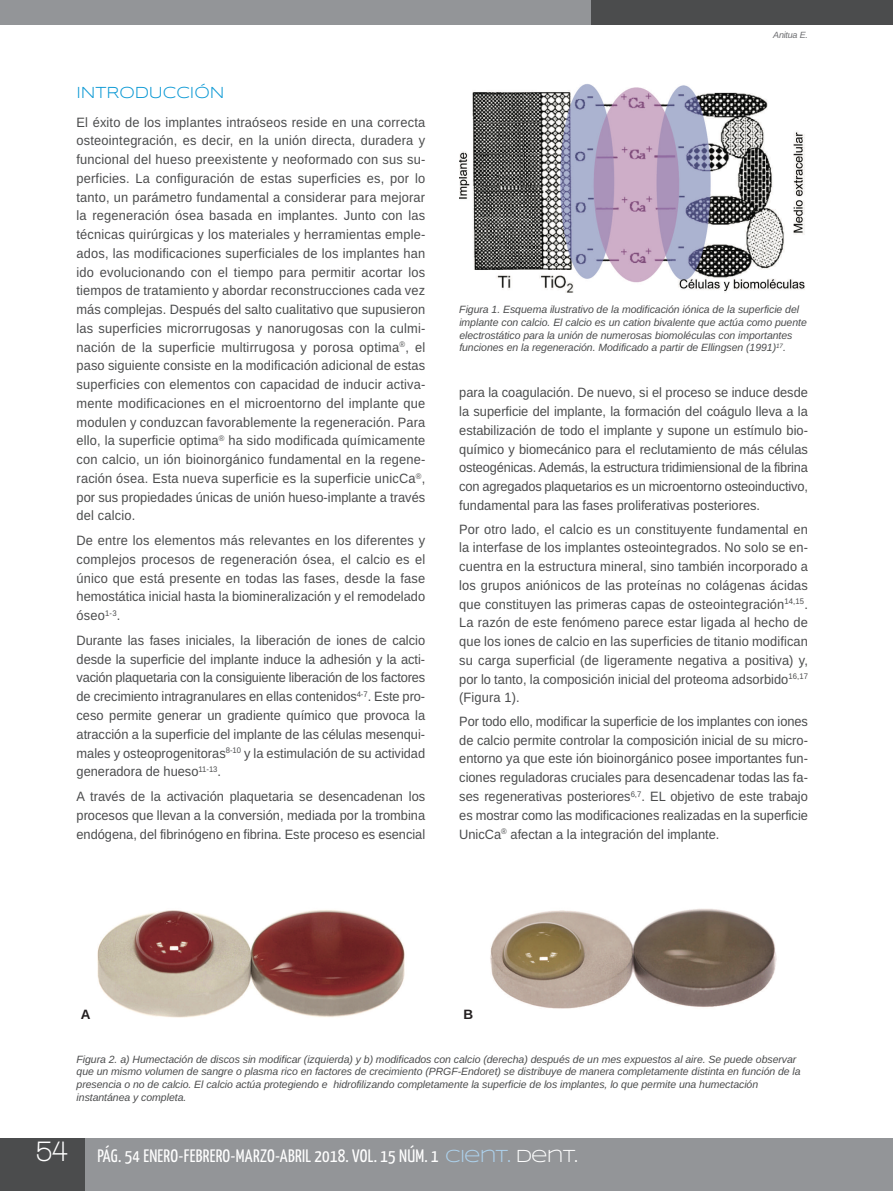
<style>
.page{position:relative;width:893px;height:1191px;background:#fff}
.page>*{position:absolute;margin:0;border:0;box-sizing:border-box;transform-origin:0 0}
.t1{font:700 30px "Walkway";color:#fff;scale:.9 1}
.t2{font:18px "Yanone Kaffeesatz";letter-spacing:.015em;color:#fff}
.t3{font:16.5px "Syncopate";letter-spacing:-.005em;color:#0a98d4;scale:.95 1}
.t4{font:13.5px/18.8px "Arimo";color:#4b4c4d;text-align:justify;scale:.95 1}
.t5{font:700 13.5px "Arimo";color:#231f20}
.t6{font:italic 10.5px/12.6px "Arimo";letter-spacing:-.005em;color:#4b4c4d}
.t7{font:italic 9px "Arimo";letter-spacing:-.025em;color:#6c6d70}
.s1{font-family:"Syncopate";color:#add2ed}
.s2{font-family:"Syncopate"}
</style>
<div class="page">
<div style="left:0;top:1138px;width:893px;height:53px;background:#939598"></div>
<div style="left:0;top:0;width:599px;height:25px;background:#939598"></div>
<div style="left:591px;top:0;width:302px;height:25px;background:#4b4c4d"></div>
<div style="left:0;top:1138px;width:85px;height:53px;background:#4b4c4d"></div>
<img style="left:459px;top:84px;width:346px;height:209px">
<img style="left:97px;top:910px;width:308px;height:108px">
<img style="left:490px;top:908px;width:287px;height:101px">
<p class="t3" style="left:77px;top:83px;width:157px">INTRODUCCIÓN</p>
<p class="t4" style="left:77px;top:113px;width:369px">El éxito de los implantes intraóseos reside en una correcta osteointegración, es decir, en la unión directa, duradera y funcional del hueso preexistente y neoformado con sus su&shy;perficies. La configuración de estas superficies es, por lo tanto, un parámetro fundamental a considerar para mejorar la regeneración ósea basada en implantes. Junto con las técnicas quirúrgicas y los materiales y herramientas emple&shy;ados, las modificaciones superficiales de los implantes han ido evolucionando con el tiempo para permitir acortar los tiempos de tratamiento y abordar reconstrucciones cada vez más complejas. Después del salto cualitativo que supusieron las superficies microrrugosas y nanorugosas con la culmi&shy;nación de la superficie multirrugosa y porosa optima<sup>®</sup>, el paso siguiente consiste en la modificación adicional de estas superficies con elementos con capacidad de inducir activa&shy;mente modificaciones en el microentorno del implante que modulen y conduzcan favorablemente la regeneración. Para ello, la superficie optima<sup>®</sup> ha sido modificada químicamente con calcio, un ión bioinorgánico fundamental en la regene&shy;ración ósea. Esta nueva superficie es la superficie unicCa<sup>®</sup>, por sus propiedades únicas de unión hueso-implante a través del calcio.</p>
<p class="t4" style="left:77px;top:531px;width:369px">De entre los elementos más relevantes en los diferentes y complejos procesos de regeneración ósea, el calcio es el único que está presente en todas las fases, desde la fase hemostática inicial hasta la biomineralización y el remodelado óseo<sup>1-3</sup>.</p>
<p class="t4" style="left:77px;top:631px;width:369px">Durante las fases iniciales, la liberación de iones de calcio desde la superficie del implante induce la adhesión y la acti&shy;vación plaquetaria con la consiguiente liberación de los factores de crecimiento intragranulares en ellas contenidos<sup>4-7</sup>. Este pro&shy;ceso permite generar un gradiente químico que provoca la atracción a la superficie del implante de las células mesenqui&shy;males y osteoprogenitoras<sup>8-10</sup> y la estimulación de su actividad generadora de hueso<sup>11-13</sup>.</p>
<p class="t4" style="left:77px;top:787px;width:369px">A través de la activación plaquetaria se desencadenan los procesos que llevan a la conversión, mediada por la trombina endógena, del fibrinógeno en fibrina. Este proceso es esencial</p>
<p class="t7" style="left:773px;top:29px;width:36px">Anitua E.</p>
<p class="t6" style="left:459px;top:303px;width:349px">Figura 1. Esquema ilustrativo de la modificación iónica de la superficie del implante con calcio. El calcio es un cation bivalente que actúa como puente electrostático para la unión de numerosas biomoléculas con importantes funciones en la regeneración. Modificado a partir de Ellingsen (1991)<sup>17</sup>.</p>
<p class="t4" style="left:459px;top:383px;width:369px">para la coagulación. De nuevo, si el proceso se induce desde la superficie del implante, la formación del coágulo lleva a la estabilización de todo el implante y supone un estímulo bio&shy;químico y biomecánico para el reclutamiento de más células osteogénicas. Además, la estructura tridimiensional de la fibrina con agregados plaquetarios es un microentorno osteoinductivo, fundamental para las fases proliferativas posteriores.</p>
<p class="t4" style="left:459px;top:519px;width:369px">Por otro lado, el calcio es un constituyente fundamental en la interfase de los implantes osteointegrados. No solo se en&shy;cuentra en la estructura mineral, sino también incorporado a los grupos aniónicos de las proteínas no colágenas ácidas que constituyen las primeras capas de osteointegración<sup>14,15</sup>.<br>La razón de este fenómeno parece estar ligada al hecho de que los iones de calcio en las superficies de titanio modifican su carga superficial (de ligeramente negativa a positiva) y, por lo tanto, la composición inicial del proteoma adsorbido<sup>16,17 </sup>(Figura 1).</p>
<p class="t4" style="left:459px;top:712px;width:369px">Por todo ello, modificar la superficie de los implantes con iones de calcio permite controlar la composición inicial de su micro&shy;entorno ya que este ión bioinorgánico posee importantes fun&shy;ciones reguladoras cruciales para desencadenar todas las fa&shy;ses regenerativas posteriores<sup>6,7</sup>. EL objetivo de este trabajo es mostrar como las modificaciones realizadas en la superficie UnicCa<sup>®</sup> afectan a la integración del implante.</p>
<p class="t5" style="left:81px;top:1005px;width:11px">A</p>
<p class="t5" style="left:464px;top:1005px;width:11px">B</p>
<p class="t6" style="left:77px;top:1052px;width:726px">Figura 2. a) Humectación de discos sin modificar (izquierda) y b) modificados con calcio (derecha) después de un mes expuestos al aire. Se puede observar que un mismo volumen de sangre o plasma rico en factores de crecimiento (PRGF-Endoret) se distribuye de manera completamente distinta en función de la presencia o no de calcio. El calcio actúa protegiendo e hidrofilizando completamente la superficie de los implantes, lo que permite una humectación instantánea y completa.</p>
<h1 class="t1" style="left:37px;top:1134px;width:37px">54</h1>
<h2 class="t2" style="left:98px;top:1144px;width:482px">PÁG. 54 ENERO-FEBRERO-MARZO-ABRIL 2018. VOL. 15 NÚM. 1 <span class="s1">CIENT.</span> <span class="s2">DENT.</span></h2>
</div>
